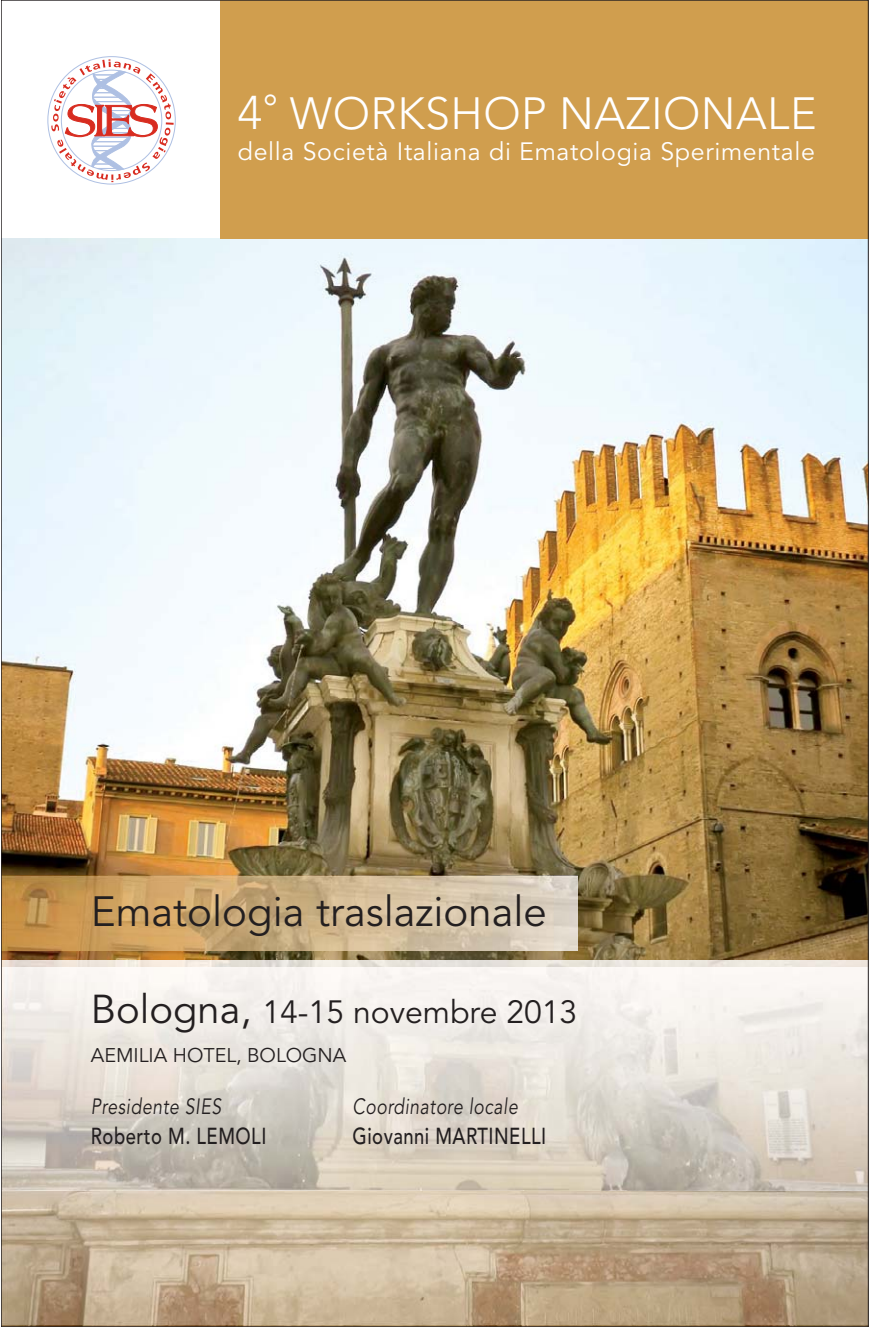
<style>
.page{position:relative;width:869px;height:1327px;background:#fff}
.page>*{position:absolute;margin:0;border:0;box-sizing:border-box;transform-origin:0 0}
.t1{font:300 44.8px "Avenir";letter-spacing:.01em;color:#fff}
.t2{font:42px "Avenir";color:#231f20}
.t3{font:32px "Avenir";color:#231f20}
.t4{font:24.8px "Avenir";letter-spacing:.025em;color:#fff}
.t5{font:500 23px "Avenir";letter-spacing:.025em;color:#231f20;scale:.8 1}
.t6{font:22px "Avenir";color:#231f20;scale:.8 1}
.t7{font:19.8px "Avenir";color:#231f20}
.s1{font-size:47px}
.s2{font-size:38.4px}
.s3{font-size:40px}
</style>
<div class="page">
<img style="left:3px;top:238px;width:863px;height:722px">
<img style="left:3px;top:960px;width:863px;height:365px">
<div style="left:220px;top:0;width:648px;height:238px;background:#d09e4e"></div>
<svg style="left:51px;top:59px;width:123px;height:123px"></svg>
<img style="left:3px;top:875px;width:574px;height:75px">
<h1 class="t1" style="left:238px;top:95px;width:580px"><span class="s1">4</span><span class="s2">°</span> WORKSHOP NAZIONALE</h1>
<p class="t4" style="left:238px;top:142px;width:579px">della Società Italiana di Ematologia Sperimentale</p>
<h2 class="t2" style="left:91px;top:894px;width:458px">Ematologia traslazionale</h2>
<p class="t3" style="left:91px;top:998px;width:488px"><span class="s3">Bologna,</span> 14-15 novembre 2013</p>
<p class="t7" style="left:91px;top:1047px;width:257px">AEMILIA HOTEL, BOLOGNA</p>
<p class="t6" style="left:91px;top:1097px;width:168px">Presidente SIES</p>
<p class="t5" style="left:91px;top:1127px;width:221px">Roberto M. LEMOLI</p>
<p class="t6" style="left:353px;top:1097px;width:211px">Coordinatore locale</p>
<p class="t5" style="left:353px;top:1127px;width:244px">Giovanni MARTINELLI</p>
</div>
